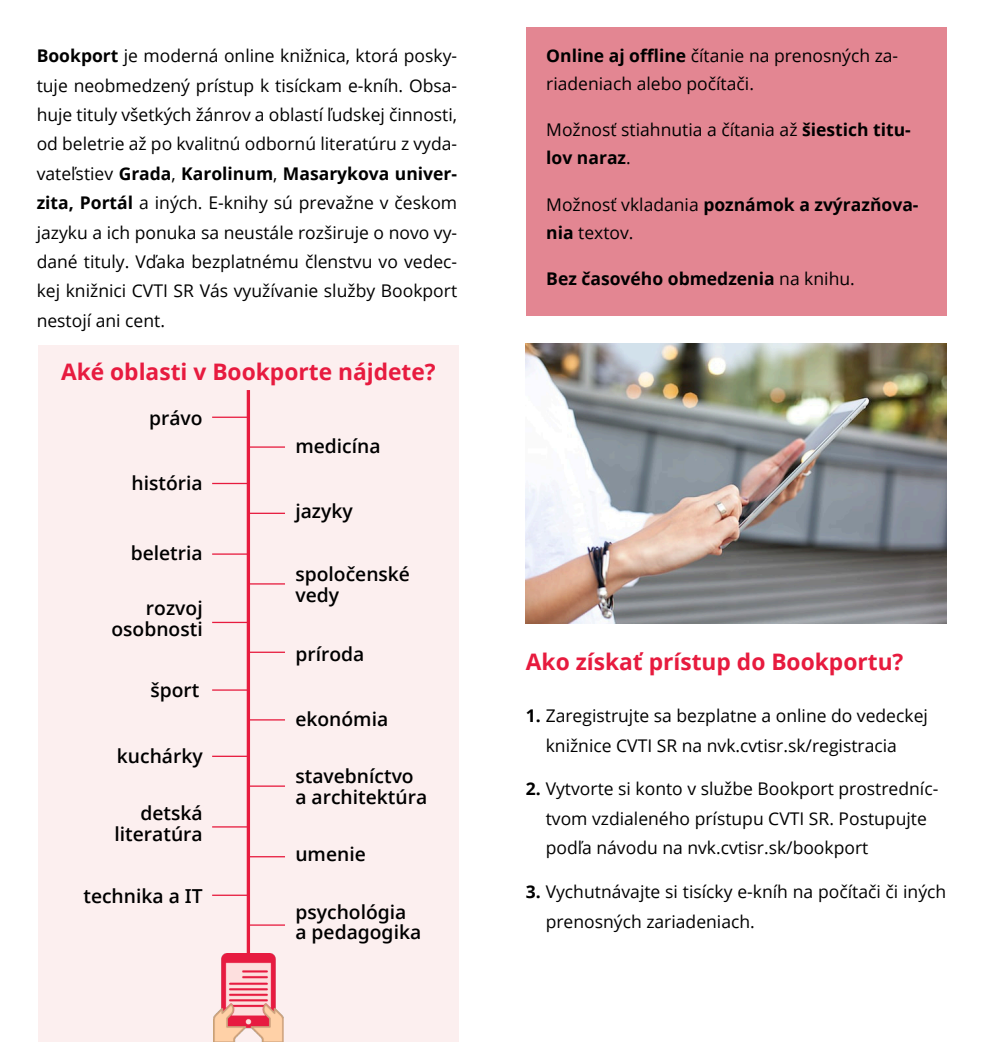
<style>
.page{position:relative;width:983px;height:1042px;background:#fff}
.page>*{position:absolute;margin:0;border:0;box-sizing:border-box;transform-origin:0 0}
.t1{font:700 22.75px "Open Sans";color:#e71b3f}
.t2{font:700 22.75px "Open Sans";color:#e71b3e}
.t3{font:600 19.25px/20.8px "Open Sans";color:#000}
.t4{font:17.5px/29.4px "Open Sans";color:#000}
.t5{font:700 17.5px "Open Sans";color:#000}
.s1{font-weight:700}
.s2{font-weight:400}
</style>
<div class="page">
<div style="left:525px;top:27px;width:421px;height:288px;background:#e38692"></div>
<div style="left:38px;top:345px;width:420px;height:697px;background:#fcefef"></div>
<hr style="left:247px;top:390px;width:3px;height:617px;background:#e71b3e">
<hr style="left:212px;top:416px;width:36px;height:2px;background:#e71b3e">
<hr style="left:249px;top:446px;width:36px;height:2px;background:#e71b3e">
<hr style="left:212px;top:689px;width:36px;height:2px;background:#e71b3e">
<hr style="left:249px;top:719px;width:36px;height:1px;background:#e71b3e">
<hr style="left:212px;top:483px;width:36px;height:1px;background:#e71b3e">
<hr style="left:249px;top:513px;width:36px;height:1px;background:#e71b3e">
<hr style="left:212px;top:755px;width:36px;height:2px;background:#e71b3e">
<hr style="left:249px;top:785px;width:36px;height:2px;background:#e71b3e">
<hr style="left:212px;top:553px;width:36px;height:2px;background:#e71b3e">
<hr style="left:249px;top:583px;width:36px;height:1px;background:#e71b3e">
<hr style="left:212px;top:826px;width:36px;height:1px;background:#e71b3e">
<hr style="left:249px;top:856px;width:36px;height:1px;background:#e71b3e">
<hr style="left:212px;top:622px;width:36px;height:1px;background:#e71b3e">
<hr style="left:249px;top:651px;width:36px;height:2px;background:#e71b3e">
<hr style="left:212px;top:894px;width:36px;height:2px;background:#e71b3e">
<hr style="left:249px;top:924px;width:36px;height:2px;background:#e71b3e">
<img style="left:525px;top:343px;width:421px;height:281px">
<img style="left:213px;top:953px;width:70px;height:89px">
<p class="t4" style="left:37px;top:43px;width:422px;text-align:justify"><span class="s1">Bookport</span> je moderná online knižnica, ktorá posky&shy;tuje neobmedzený prístup k tisíckam e-kníh. Obsa&shy;huje tituly všetkých žánrov a oblastí ľudskej činnosti, od beletrie až po kvalitnú odbornú literatúru z vyda&shy;vateľstiev <span class="s1">Grada</span>, <span class="s1">Karolinum</span>, <span class="s1">Masarykova univer&shy;zita, Portál</span> a iných. E-knihy sú prevažne v českom jazyku a ich ponuka sa neustále rozširuje o novo vy&shy;dané tituly. Vďaka bezplatnému členstvu vo vedec&shy;kej knižnici CVTI SR Vás využívanie služby Bookport nestojí ani cent.</p>
<h1 class="t1" style="left:61px;top:362px;width:376px">Aké oblasti v Bookporte nájdete?</h1>
<p class="t3" style="left:149px;top:409px;width:55px">právo</p>
<p class="t3" style="left:131px;top:474px;width:73px">história</p>
<p class="t3" style="left:131px;top:544px;width:73px">beletria</p>
<p class="t3" style="left:111px;top:599px;width:93px;text-align:right">rozvoj osobnosti</p>
<p class="t3" style="left:150px;top:681px;width:50px">šport</p>
<p class="t3" style="left:117px;top:748px;width:87px">kuchárky</p>
<p class="t3" style="left:114px;top:805px;width:90px;text-align:right">detská literatúra</p>
<p class="t3" style="left:83px;top:887px;width:121px">technika a IT</p>
<p class="t3" style="left:295px;top:438px;width:87px">medicína</p>
<p class="t3" style="left:295px;top:502px;width:59px">jazyky</p>
<p class="t3" style="left:295px;top:566px;width:116px">spoločenské vedy</p>
<p class="t3" style="left:295px;top:645px;width:70px">príroda</p>
<p class="t3" style="left:295px;top:711px;width:94px">ekonómia</p>
<p class="t3" style="left:295px;top:768px;width:133px">stavebníctvo a architektúra</p>
<p class="t3" style="left:295px;top:845px;width:72px">umenie</p>
<p class="t3" style="left:295px;top:903px;width:127px">psychológia a pedagogika</p>
<p class="t4" style="left:546px;top:44px;width:353px;line-height:27.8px"><span class="s1">Online aj offline</span> čítanie na prenosných za&shy;riadeniach alebo počítači.</p>
<p class="t4" style="left:546px;top:117px;width:366px;line-height:27.8px">Možnosť stiahnutia a čítania až <span class="s1">šiestich titu&shy;lov naraz</span>.</p>
<p class="t4" style="left:546px;top:193px;width:373px;line-height:27.8px">Možnosť vkladania <span class="s1">poznámok a zvýrazňova&shy;nia</span> textov.</p>
<p class="t5" style="left:546px;top:272px;width:310px">Bez časového obmedzenia <span class="s2">na knihu.</span></p>
<h1 class="t2" style="left:525px;top:653px;width:379px">Ako získať prístup do Bookportu?</h1>
<p class="t4" style="left:545px;top:703px;width:383px;text-indent:-20px"><span class="s1">1.</span> Zaregistrujte sa bezplatne a online do vedeckej knižnice CVTI SR na nvk.cvtisr.sk/registracia</p>
<p class="t4" style="left:545px;top:776px;width:394px;text-indent:-20px"><span class="s1">2.</span> Vytvorte si konto v službe Bookport prostredníc&shy;tvom vzdialeného prístupu CVTI SR. Postupujte podľa návodu na nvk.cvtisr.sk/bookport</p>
<p class="t4" style="left:545px;top:878px;width:402px;text-indent:-20px"><span class="s1">3.</span> Vychutnávajte si tisícky e-kníh na počítači či iných prenosných zariadeniach.</p>
</div>
